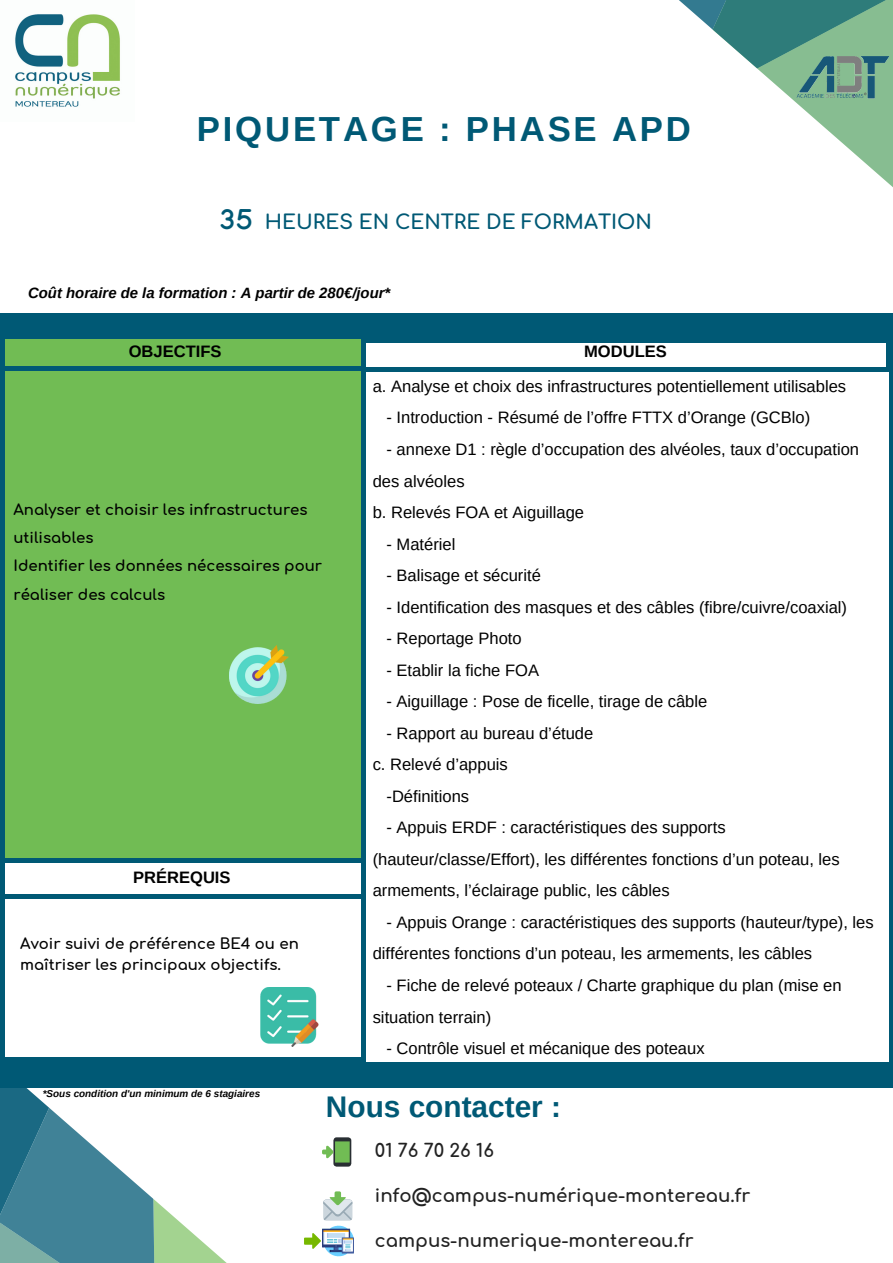
<style>
.page{position:relative;width:893px;height:1263px;background:#fff}
.page>*{position:absolute;margin:0;border:0;box-sizing:border-box;transform-origin:0 0}
.t1{font:700 34.8px "Arimo";letter-spacing:.08em;color:#005975}
.t2{font:700 29.85px "Arimo";color:#005975}
.t3{font:700 19.8px "Comfortaa";color:#005975}
.t4{font:700 18.15px "Comfortaa";color:#222}
.t5{font:16.5px/31.5px "Arimo";color:#000}
.t6{font:700 16.5px "Arimo";color:#000}
.t7{font:700 14.85px/28.2px "Comfortaa";color:#000}
.t8{font:italic 700 14.85px "Arimo";color:#000}
.t9{font:italic 700 9.9px "Arimo";color:#000}
.s1{font-family:"Manjari";font-size:29.85px}
</style>
<div class="page">
<svg style="left:679px;top:0;width:214px;height:187px"></svg>
<img style="left:15px;top:14px;width:105px;height:93px">
<img style="left:796px;top:56px;width:93px;height:44px">
<hr style="left:890px;top:342px;width:3px;height:722px;background:#005975">
<hr style="left:4px;top:338px;width:886px;height:4px;background:#005975">
<div style="left:0;top:332px;width:361px;height:529px;background:#71bc54"></div>
<svg style="left:362px;top:1058px;width:4px;height:4px"></svg>
<hr style="left:0;top:336px;width:4px;height:722px;background:#005975">
<svg style="left:0;top:1058px;width:227px;height:205px"></svg>
<hr style="left:362px;top:336px;width:4px;height:722px;background:#005975">
<div style="left:4px;top:1057px;width:358px;height:5px;background:#005975"></div>
<div style="left:0;top:337px;width:5px;height:29px;background:#005975"></div>
<div style="left:361px;top:337px;width:5px;height:29px;background:#005975"></div>
<hr style="left:4px;top:366px;width:358px;height:4px;background:#005975">
<svg style="left:886px;top:367px;width:4px;height:4px"></svg>
<hr style="left:886px;top:339px;width:4px;height:28px;background:#005975">
<hr style="left:366px;top:367px;width:520px;height:4px;background:#005975">
<hr style="left:4px;top:894px;width:358px;height:4px;background:#005975">
<hr style="left:4px;top:858px;width:358px;height:4px;background:#005975">
<img style="left:230px;top:645px;width:58px;height:59px">
<img style="left:260px;top:987px;width:59px;height:59px">
<div style="left:0;top:313px;width:893px;height:26px;background:#005975"></div>
<div style="left:0;top:1062px;width:893px;height:26px;background:#005975"></div>
<svg style="left:333px;top:1137px;width:18px;height:29px"></svg>
<svg style="left:322px;top:1141px;width:28px;height:21px"></svg>
<div style="left:323px;top:1199px;width:29px;height:22px;background:#dce2e7;border-radius:3px"></div>
<svg style="left:323px;top:1191px;width:29px;height:29px"></svg>
<img style="left:322px;top:1225px;width:32px;height:32px">
<svg style="left:304px;top:1233px;width:17px;height:16px"></svg>
<h1 class="t1" style="left:197px;top:110px;width:496px">PIQUETAGE : PHASE APD</h1>
<p class="t3" style="left:218px;top:211px;width:435px"><span class="s1">35</span> HEURES EN CENTRE DE FORMATION</p>
<p class="t8" style="left:28px;top:285px;width:364px">Coût horaire de la formation : A partir de 280€/jour*</p>
<p class="t6" style="left:129px;top:342px;width:94px">OBJECTIFS</p>
<p class="t6" style="left:584px;top:342px;width:84px">MODULES</p>
<p class="t7" style="left:14px;top:496px;width:310px">Analyser et choisir les infrastructures utilisables<br>Identifier les données nécessaires pour réaliser des calculs</p>
<p class="t6" style="left:133px;top:868px;width:99px">PRÉREQUIS</p>
<p class="t7" style="left:20px;top:934px;width:280px;line-height:20.2px">Avoir suivi de préférence BE4 ou en maîtriser les principaux objectifs.</p>
<p class="t5" style="left:373px;top:370px;width:475px">a. Analyse et choix des infrastructures potentiellement utilisables</p>
<p class="t5" style="left:386px;top:402px;width:425px">- Introduction - Résumé de l’offre FTTX d’Orange (GCBlo)</p>
<p class="t5" style="left:373px;top:433px;width:488px;text-indent:14px">- annexe D1 : règle d’occupation des alvéoles, taux d’occupation des alvéoles<br>b. Relevés FOA et Aiguillage</p>
<p class="t5" style="left:386px;top:528px;width:70px">- Matériel</p>
<p class="t5" style="left:386px;top:560px;width:156px">- Balisage et sécurité</p>
<p class="t5" style="left:386px;top:591px;width:462px">- Identification des masques et des câbles (fibre/cuivre/coaxial)</p>
<p class="t5" style="left:386px;top:623px;width:137px">- Reportage Photo</p>
<p class="t5" style="left:386px;top:654px;width:154px">- Etablir la fiche FOA</p>
<p class="t5" style="left:386px;top:686px;width:322px">- Aiguillage : Pose de ficelle, tirage de câble</p>
<p class="t5" style="left:386px;top:717px;width:208px">- Rapport au bureau d’étude</p>
<p class="t5" style="left:373px;top:749px;width:137px">c. Relevé d’appuis</p>
<p class="t5" style="left:386px;top:780px;width:84px">-Définitions</p>
<p class="t5" style="left:373px;top:812px;width:468px;text-indent:14px">- Appuis ERDF : caractéristiques des supports (hauteur/classe/Effort), les différentes fonctions d’un poteau, les armements, l’éclairage public, les câbles</p>
<p class="t5" style="left:373px;top:906px;width:502px;text-indent:14px">- Appuis Orange : caractéristiques des supports (hauteur/type), les différentes fonctions d’un poteau, les armements, les câbles</p>
<p class="t5" style="left:373px;top:969px;width:470px;text-indent:14px">- Fiche de relevé poteaux / Charte graphique du plan (mise en situation terrain)</p>
<p class="t5" style="left:386px;top:1032px;width:320px">- Contrôle visuel et mécanique des poteaux</p>
<p class="t9" style="left:43px;top:1088px;width:219px">*Sous condition d'un minimum de 6 stagiaires</p>
<h2 class="t2" style="left:326px;top:1090px;width:237px">Nous contacter :</h2>
<p class="t4" style="left:375px;top:1140px;width:120px">01 76 70 26 16</p>
<p class="t4" style="left:375px;top:1186px;width:377px">info@campus-numérique-montereau.fr</p>
<p class="t4" style="left:375px;top:1231px;width:320px">campus-numerique-montereau.fr</p>
</div>
